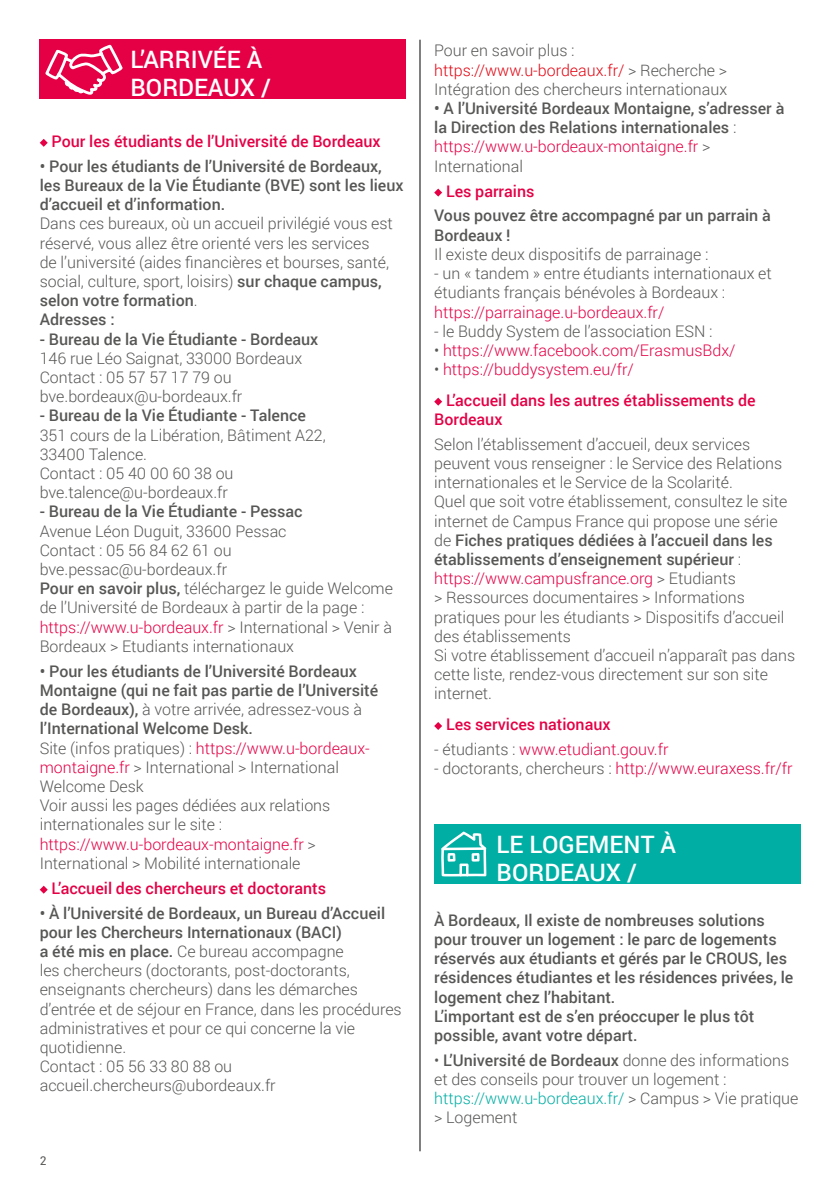
<style>
.page{position:relative;width:840px;height:1191px;background:#fff}
.page>*{position:absolute;margin:0;border:0;box-sizing:border-box;transform-origin:0 0}
.t1{font:500 24px/28px "Roboto";color:#fff}
.t2{font:300 16px/19.2px "Roboto";color:#575756}
.t3{font:500 16px/19.2px "Roboto";color:#575756}
.t4{font:500 16px/30.6px "Roboto";color:#e50046}
.t5{font:300 16px "Roboto";color:#e50046}
.t6{font:12px "Roboto";color:#575756}
.s1{font-weight:500}
.s2{color:#e50046}
.s3{color:#e30613}
.s4{font-weight:300}
.s5{font-weight:300;color:#e50046}
.s6{color:#575756}
.s7{font-weight:300;color:#575756}
.s8{color:#00aea4}
</style>
<div class="page">
<hr style="left:419px;top:40px;width:1px;height:1111px;background:#000">
<div style="left:40px;top:40px;width:365px;height:59px;background:#e50046"></div>
<svg style="left:45px;top:44px;width:78px;height:51px"></svg>
<svg style="left:40px;top:139px;width:8px;height:8px"></svg>
<svg style="left:40px;top:885px;width:8px;height:8px"></svg>
<svg style="left:434px;top:189px;width:8px;height:8px"></svg>
<svg style="left:434px;top:398px;width:8px;height:8px"></svg>
<svg style="left:434px;top:722px;width:8px;height:8px"></svg>
<div style="left:434px;top:824px;width:365px;height:59px;background:#00aea4"></div>
<svg style="left:441px;top:831px;width:45px;height:45px"></svg>
<h1 class="t1" style="left:130px;top:45px;width:142px">L’ARRIVÉE À<br>BORDEAUX /</h1>
<p class="t4" style="left:51px;top:125px;width:330px">Pour les étudiants de l’Université de Bordeaux</p>
<p class="t3" style="left:40px;top:156px;width:365px">• Pour les étudiants de l’Université de Bordeaux, les Bureaux de la Vie Étudiante (BVE) sont les lieux d’accueil et d’information.</p>
<p class="t2" style="left:40px;top:213px;width:354px">Dans ces bureaux, où un accueil privilégié vous est réservé, vous allez être orienté vers les services<br>de l’université (aides financières et bourses, santé, social, culture, sport, loisirs) <span class="s1">sur chaque campus, selon votre formation</span>.<br><span class="s1">Adresses :</span></p>
<p class="t3" style="left:40px;top:329px;width:280px">- Bureau de la Vie Étudiante - Bordeaux</p>
<p class="t2" style="left:40px;top:348px;width:264px">146 rue Léo Saignat, 33000 Bordeaux<br>Contact : 05 57 57 17 79 ou bve.bordeaux@u-bordeaux.fr</p>
<p class="t3" style="left:40px;top:405px;width:267px">- Bureau de la Vie Étudiante - Talence</p>
<p class="t2" style="left:40px;top:425px;width:287px">351 cours de la Libération, Bâtiment A22,<br>33400 Talence.<br>Contact : 05 40 00 60 38 ou bve.talence@u-bordeaux.fr</p>
<p class="t3" style="left:40px;top:501px;width:264px">- Bureau de la Vie Étudiante - Pessac</p>
<p class="t2" style="left:40px;top:521px;width:354px">Avenue Léon Duguit, 33600 Pessac<br>Contact : 05 56 84 62 61 ou bve.pessac@u-bordeaux.fr<br><span class="s1">Pour en savoir plus,</span> téléchargez le guide Welcome de l’Université de Bordeaux à partir de la page : <span class="s2">https://www.u-bordeaux.fr</span> &gt; International &gt; Venir à Bordeaux &gt; Etudiants internationaux</p>
<p class="t2" style="left:40px;top:661px;width:340px"><span class="s1">• Pour les étudiants de l’Université Bordeaux Montaigne (qui ne fait pas partie de l’Université de Bordeaux),</span> à votre arrivée, adressez-vous à <span class="s1">l’International Welcome Desk.<br></span>Site (infos pratiques) : <span class="s2">https://www.u-bordeaux&shy;montaigne.fr</span> &gt; International &gt; International Welcome Desk<br>Voir aussi les pages dédiées aux relations internationales sur le site : <span class="s2">https://www.u-bordeaux-montaigne.fr</span> &gt; International &gt; Mobilité internationale</p>
<p class="t4" style="left:51px;top:872px;width:276px">L’accueil des chercheurs et doctorants</p>
<p class="t2" style="left:40px;top:902px;width:363px"><span class="s1">• À l’Université de Bordeaux, un Bureau d’Accueil pour les Chercheurs Internationaux (BACI)<br>a été mis en place.</span> Ce bureau accompagne<br>les chercheurs (doctorants, post-doctorants, enseignants chercheurs) dans les démarches d’entrée et de séjour en France, dans les procédures administratives et pour ce qui concerne la vie quotidienne.<br>Contact : 05 56 33 80 88 ou accueil.chercheurs@ubordeaux.fr</p>
<p class="t6" style="left:40px;top:1152px;width:8px">2</p>
<p class="t2" style="left:434px;top:41px;width:294px">Pour en savoir plus : <span class="s3">https://www.u-bordeaux.fr/</span> &gt; Recherche &gt;<br>Intégration des chercheurs internationaux</p>
<p class="t3" style="left:434px;top:98px;width:351px">• A l’Université Bordeaux Montaigne, s’adresser à la Direction des Relations internationales <span class="s4">: </span><span class="s5">https://www.u-bordeaux-montaigne.fr</span> <span class="s4">&gt; International</span></p>
<p class="t4" style="left:446px;top:175px;width:90px">Les parrains</p>
<p class="t3" style="left:434px;top:205px;width:338px">Vous pouvez être accompagné par un parrain à<br>Bordeaux !</p>
<p class="t2" style="left:434px;top:244px;width:275px">Il existe deux dispositifs de parrainage :</p>
<p class="t2" style="left:434px;top:263px;width:339px">- un « tandem » entre étudiants internationaux et étudiants français bénévoles à Bordeaux :</p>
<p class="t5" style="left:434px;top:301px;width:232px">https://parrainage.u-bordeaux.fr/</p>
<p class="t2" style="left:434px;top:321px;width:280px">- le Buddy System de l’association ESN :</p>
<p class="t5" style="left:434px;top:339px;width:303px"><span class="s6">•</span> https://www.facebook.com/ErasmusBdx/</p>
<p class="t4" style="left:446px;top:353px;width:311px;text-indent:-12px"><span class="s7">•</span> <span class="s4">https://buddysystem.eu/fr/<br></span>L’accueil dans les autres établissements de</p>
<p class="t4" style="left:434px;top:403px;width:70px">Bordeaux</p>
<p class="t2" style="left:434px;top:434px;width:362px">Selon l’établissement d’accueil, deux services peuvent vous renseigner : le Service des Relations internationales et le Service de la Scolarité́.<br>Quel que soit votre établissement, consultez le site internet de Campus France qui propose une série de <span class="s1">Fiches pratiques dédiées à l’accueil dans les établissements d’enseignement supérieur</span> : <span class="s2">https://www.campusfrance.org</span> &gt; Etudiants<br>&gt; Ressources documentaires &gt; Informations pratiques pour les étudiants &gt; Dispositifs d’accueil des établissements<br>Si votre établissement d’accueil n’apparaît pas dans cette liste, rendez-vous directement sur son site internet.</p>
<p class="t4" style="left:446px;top:708px;width:166px">Les services nationaux</p>
<p class="t5" style="left:434px;top:738px;width:236px"><span class="s6">- étudiants :</span> www.etudiant.gouv.fr</p>
<p class="t5" style="left:434px;top:757px;width:360px"><span class="s6">- doctorants, chercheurs :</span> http://www.euraxess.fr/fr</p>
<h1 class="t1" style="left:496px;top:829px;width:181px">LE LOGEMENT À<br>BORDEAUX /</h1>
<p class="t3" style="left:434px;top:909px;width:360px">À Bordeaux, Il existe de nombreuses solutions pour trouver un logement : le parc de logements réservés aux étudiants et gérés par le CROUS, les résidences étudiantes et les résidences privées, le logement chez l’habitant.<br>L’important est de s’en préoccuper le plus tôt possible, avant votre départ.</p>
<p class="t2" style="left:434px;top:1050px;width:365px">• <span class="s1">L’Université de Bordeaux</span> donne des informations et des conseils pour trouver un logement : <span class="s8">https://www.u-bordeaux.fr/</span> &gt; Campus &gt; Vie pratique &gt; Logement</p>
</div>
